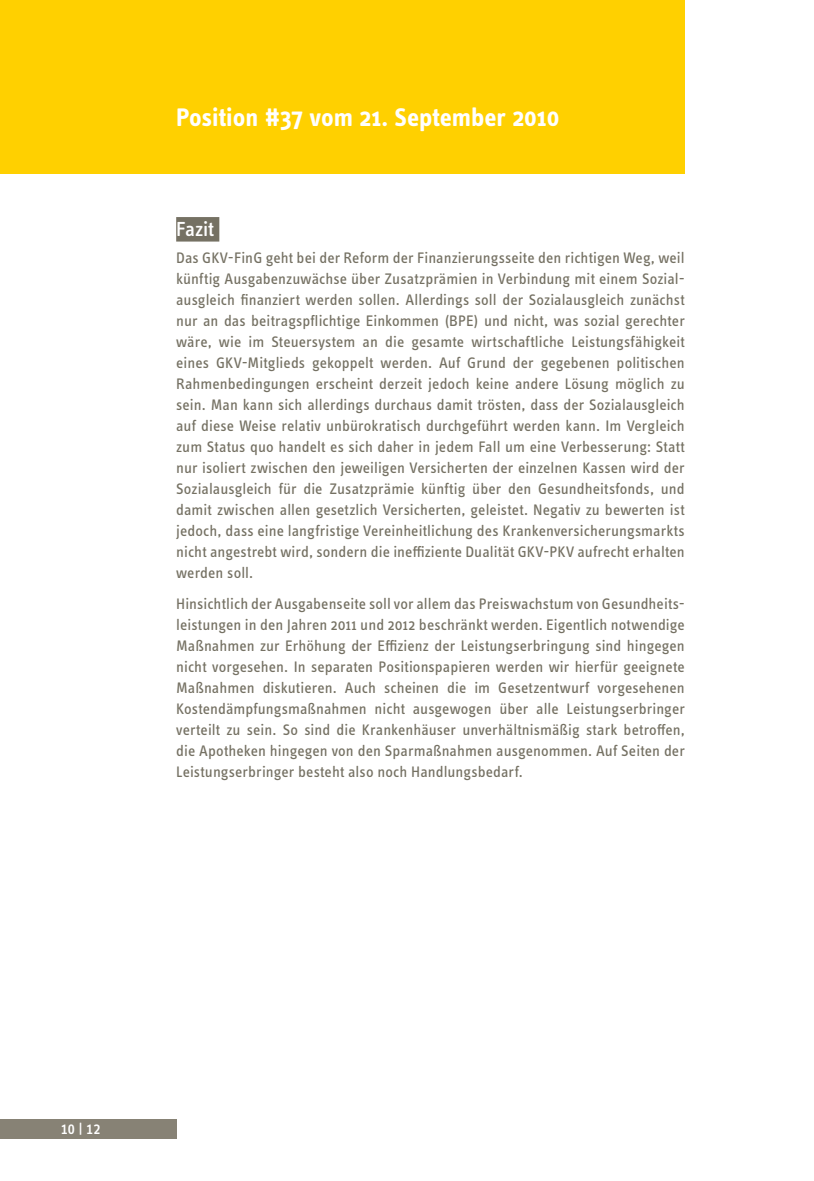
<style>
.page{position:relative;width:814px;height:1181px;background:#fff}
.page>*{position:absolute;margin:0;border:0;box-sizing:border-box;transform-origin:0 0}
.t1{font:700 26.25px "Info OT Text";color:#fff}
.t2{font:500 21px "Info OT Text";letter-spacing:-.01em;color:#fff}
.Fließtext{font:15.75px/21px "Info OT Text";letter-spacing:.005em;color:#757163;text-align:justify}
.t3{font:500 15.75px "Info OT Text";color:#fff}
</style>
<div class="page">
<div style="left:0;top:0;width:685px;height:174px;background:#ffd000"></div>
<div style="left:0;top:1118px;width:176px;height:20px;background:#878275"></div>
<div style="left:176px;top:217px;width:43px;height:25px;background:#757163"></div>
<h1 class="t1" style="left:176px;top:101px;width:384px">Position #37 vom 21. September 2010</h1>
<h2 class="t2" style="left:176px;top:216px;width:39px">Fazit</h2>
<p class="Fließtext" style="left:176px;top:246px;width:510px">Das GKV-FinG geht bei der Reform der Finanzierungsseite den richtigen Weg, weil künftig Ausgabenzuwächse über Zusatzprämien in Verbindung mit einem Sozial&shy;ausgleich finanziert werden sollen. Allerdings soll der Sozialausgleich zunächst nur an das beitragspflichtige Einkommen (BPE) und nicht, was sozial gerechter wäre, wie im Steuersystem an die gesamte wirtschaftliche Leistungsfähigkeit eines GKV-Mitglieds gekoppelt werden. Auf Grund der gegebenen politischen Rahmenbedingungen erscheint derzeit jedoch keine andere Lösung möglich zu sein. Man kann sich allerdings durchaus damit trösten, dass der Sozialausgleich auf diese Weise relativ unbürokratisch durchgeführt werden kann. Im Vergleich zum Status quo handelt es sich daher in jedem Fall um eine Verbesserung: Statt nur isoliert zwischen den jeweiligen Versicherten der einzelnen Kassen wird der Sozialausgleich für die Zusatzprämie künftig über den Gesundheitsfonds, und damit zwischen allen gesetzlich Versicherten, geleistet. Negativ zu bewerten ist jedoch, dass eine langfristige Vereinheitlichung des Krankenversicherungsmarkts nicht angestrebt wird, sondern die ineffiziente Dualität GKV-PKV aufrecht erhalten werden soll.</p>
<p class="Fließtext" style="left:176px;top:593px;width:510px">Hinsichtlich der Ausgabenseite soll vor allem das Preiswachstum von Gesundheits&shy;leistungen in den Jahren 2011 und 2012 beschränkt werden. Eigentlich notwendige Maßnahmen zur Erhöhung der Effizienz der Leistungserbringung sind hingegen nicht vorgesehen. In separaten Positionspapieren werden wir hierfür geeignete Maßnahmen diskutieren. Auch scheinen die im Gesetzentwurf vorgesehenen Kostendämpfungsmaßnahmen nicht ausgewogen über alle Leistungserbringer verteilt zu sein. So sind die Krankenhäuser unverhältnismäßig stark betroffen, die Apotheken hingegen von den Sparmaßnahmen ausgenommen. Auf Seiten der Leistungserbringer besteht also noch Handlungsbedarf.</p>
<p class="t3" style="left:61px;top:1119px;width:41px">10 | 12</p>
</div>
